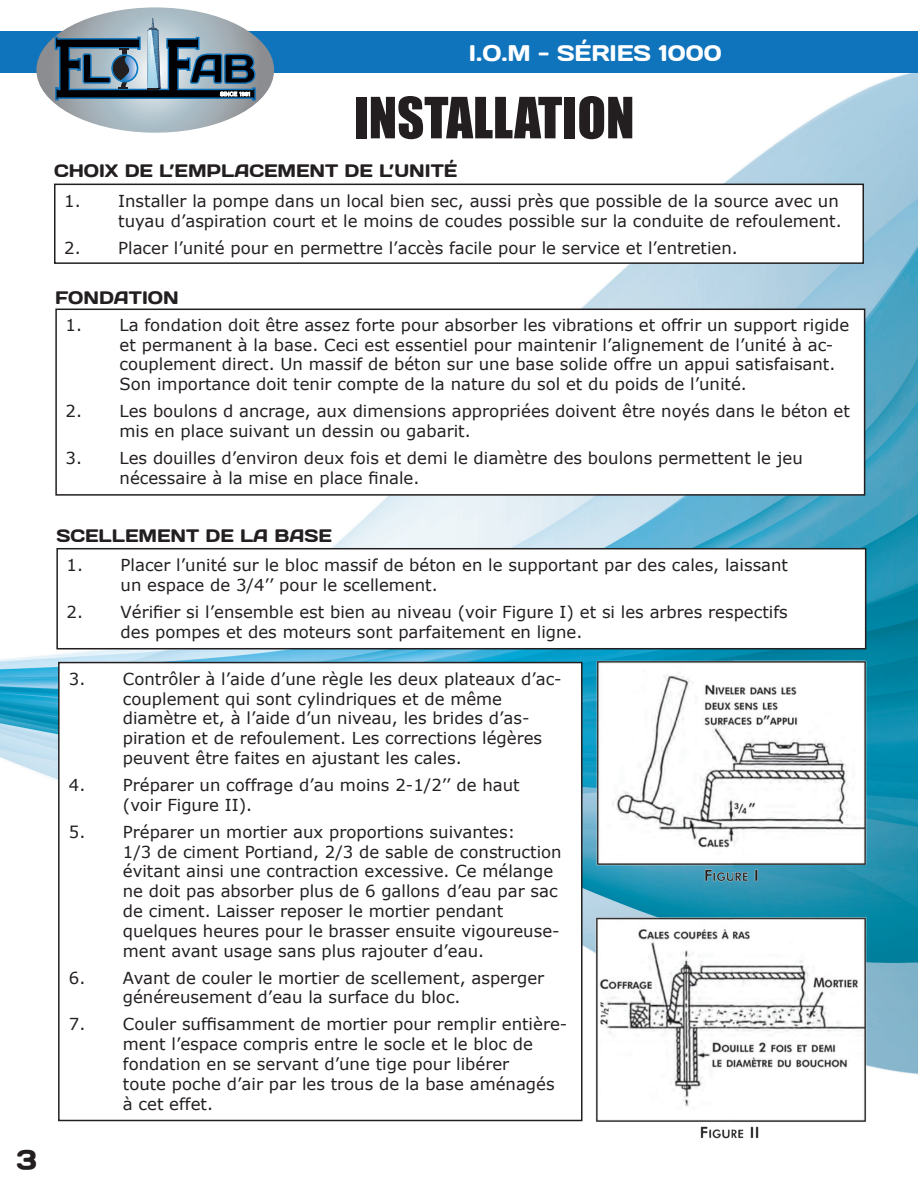
<style>
.page{position:relative;width:918px;height:1188px;background:#fff}
.page>*{position:absolute;margin:0;border:0;box-sizing:border-box;transform-origin:0 0}
.t1{font:52.5px "Impact";color:#231f20}
.t2{font:22.5px "Days";color:#fff}
.t3{font:18px "Days";color:#231f20}
.t4{font:16.5px/19.8px "Verdana";color:#231f20}
</style>
<div class="page">
<img style="left:0;top:72px;width:918px;height:1050px">
<div style="left:0;top:31px;width:918px;height:41px;background:#1074bc"></div>
<svg style="left:36px;top:7px;width:238px;height:126px"></svg>
<div style="left:55px;top:184px;width:808px;height:79px;background:#fff"></div>
<div style="left:54px;top:184px;width:810px;height:80px;border:2px solid #231f20"></div>
<div style="left:57px;top:549px;width:809px;height:100px;background:#fff"></div>
<div style="left:56px;top:548px;width:810px;height:101px;border:2px solid #231f20"></div>
<div style="left:59px;top:663px;width:523px;height:457px;background:#fff"></div>
<div style="left:58px;top:662px;width:525px;height:459px;border:2px solid #231f20"></div>
<div style="left:56px;top:309px;width:809px;height:186px;background:#fff"></div>
<div style="left:55px;top:309px;width:810px;height:187px;border:2px solid #231f20"></div>
<img style="left:594px;top:657px;width:276px;height:482px">
<h2 class="t2" style="left:469px;top:38px;width:254px">I.O.M - SÉRIES 1000</h2>
<h1 class="t1" style="left:354px;top:77px;width:282px">INSTALLATION</h1>
<p class="t3" style="left:54px;top:159px;width:137px">CHOIX DE L’EMPLACEMENT</p>
<p class="t3" style="left:345px;top:159px;width:78px">DE L’UNITÉ</p>
<p class="t4" style="left:64px;top:191px;width:779px;text-align:right">1. Installer la pompe dans un local bien sec, aussi près que possible de la source avec un tuyau d’aspiration court et le moins de coudes possible sur la conduite de refoulement.</p>
<p class="t4" style="left:64px;top:238px;width:675px">2. Placer l’unité pour en permettre l’accès facile pour le service et l’entretien.</p>
<p class="t3" style="left:55px;top:286px;width:125px">FONDATION</p>
<p class="t4" style="left:66px;top:315px;width:785px">1. La fondation doit être assez forte pour absorber les vibrations et offrir un support rigide</p>
<p class="t4" style="left:120px;top:335px;width:715px">et permanent à la base. Ceci est essentiel pour maintenir l’alignement de l’unité à ac-</p>
<p class="t4" style="left:120px;top:354px;width:717px">couplement direct. Un massif de béton sur une base solide offre un appui satisfaisant.</p>
<p class="t4" style="left:66px;top:374px;width:34px">S</p>
<p class="t4" style="left:131px;top:374px;width:618px">on importance doit tenir compte de la nature du sol et du poids de l’unité.</p>
<p class="t4" style="left:120px;top:401px;width:732px;text-indent:-54px">2. Les boulons d ancrage, aux dimensions appropriées doivent être noyés dans le béton et mis en place suivant un dessin ou gabarit.</p>
<p class="t4" style="left:120px;top:448px;width:685px;text-indent:-54px">3. Les douilles d’environ deux fois et demi le diamètre des boulons permettent le jeu nécessaire à la mise en place finale.</p>
<p class="t3" style="left:56px;top:524px;width:30px">SCELLEMENT</p>
<p class="t3" style="left:206px;top:524px;width:99px">DE LA BASE</p>
<p class="t4" style="left:121px;top:555px;width:669px;text-indent:10px">lacer l’unité sur le bloc massif de béton en le supportant par des cales, laissant un espace de 3/4’’ pour le scellement.</p>
<p class="t4" style="left:121px;top:602px;width:669px;text-indent:-54px">2. Vérifier si l’ensemble est bien au niveau (voir Figure I) et si les arbres respectifs des pompes et des moteurs sont parfaitement en ligne.</p>
<p class="t4" style="left:123px;top:669px;width:440px;text-indent:-54px">3. Contrôler à l’aide d’une règle les deux plateaux d’ac&shy;couplement qui sont cylindriques et de même diamètre et, à l’aide d’un niveau, les brides d’as&shy;piration et de refoulement. Les corrections légères peuvent être faites en ajustant les cales.</p>
<p class="t4" style="left:123px;top:775px;width:398px;text-indent:-54px">4. Préparer un coffrage d’au moins 2-1/2’’ de haut (voir Figure II).</p>
<p class="t4" style="left:69px;top:822px;width:44px">5. P</p>
<p class="t4" style="left:67px;top:555px;width:44px">1. P</p>
<p class="t4" style="left:123px;top:822px;width:440px;text-indent:10px">réparer un mortier aux proportions suivantes:<br>1/3 de ciment Portiand, 2/3 de sable de construction évitant ainsi une contraction excessive. Ce mélange ne doit pas absorber plus de 6 gallons d’eau par sac de ciment. Laisser reposer le mortier pendant quelques heures pour le brasser ensuite vigoureuse&shy;ment avant usage sans plus rajouter d’eau.</p>
<p class="t4" style="left:123px;top:968px;width:423px;text-indent:-54px">6. Avant de couler le mortier de scellement, asperger généreusement d’eau la surface du bloc.</p>
<p class="t4" style="left:123px;top:1014px;width:446px;text-indent:-54px">7. Couler suffisamment de mortier pour remplir entière&shy;ment l’espace compris entre le socle et le bloc de fondation en se servant d’une tige pour libérer<br>toute poche d’air par les trous de la base aménagés à cet effet.</p>
</div>
